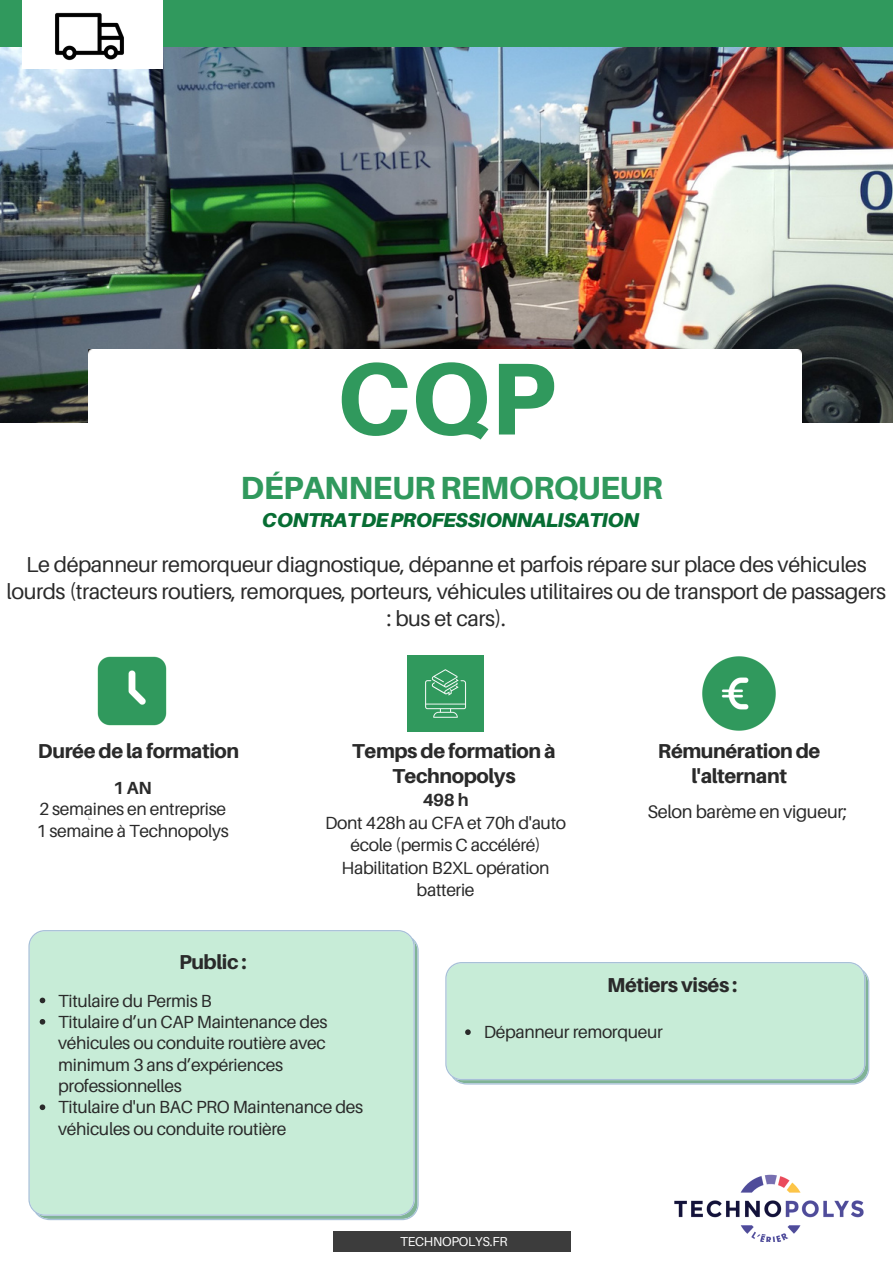
<style>
.page{position:relative;width:893px;height:1264px;background:#fff}
.page>*{position:absolute;margin:0;border:0;box-sizing:border-box;transform-origin:0 0}
.t1{font:800 102.3px "Aileron";color:#30995d}
.t2{font:800 32.1px "Aileron";letter-spacing:-.02em;color:#30995d}
.t3{font:21.6px/27px "Aileron";letter-spacing:-.02em;color:#2a2a2a;text-align:center}
.t4{font:800 20.1px/24.8px "Aileron";letter-spacing:-.02em;color:#2a2a2a;text-align:center}
.t5{font:italic 900 20.1px "Aileron";letter-spacing:-.02em;color:#076d33}
.t6{font:18.15px "Aileron";letter-spacing:-.02em;color:#2a2a2a}
.t7{font:17.55px/21.3px "Aileron";letter-spacing:-.02em;color:#2a2a2a}
.t8{font:700 17.55px "Aileron";letter-spacing:-.02em;color:#2a2a2a}
.t9{font:12.9px "Aileron";letter-spacing:-.02em;color:#fff}
</style>
<div class="page">
<div style="left:0;top:0;width:892px;height:59px;background:#30995d"></div>
<img style="left:0;top:47px;width:892px;height:376px">
<div style="left:334px;top:1231px;width:236px;height:20px;background:#3c3c3c"></div>
<img style="left:88px;top:350px;width:713px;height:469px">
<div style="left:23px;top:0;width:139px;height:69px;background:#fff"></div>
<img style="left:674px;top:1174px;width:190px;height:67px">
<div style="left:28px;top:930px;width:390px;height:290px;background:#c7ecd7"></div>
<svg style="left:445px;top:962px;width:424px;height:122px;background:#c4e9d5"></svg>
<img style="left:92px;top:650px;width:81px;height:81px">
<img style="left:408px;top:656px;width:75px;height:75px">
<img style="left:697px;top:652px;width:83px;height:83px">
<img style="left:49px;top:12px;width:80px;height:49px">
<svg style="left:40px;top:997px;width:5px;height:6px"></svg>
<svg style="left:40px;top:1018px;width:5px;height:6px"></svg>
<svg style="left:40px;top:1104px;width:5px;height:6px"></svg>
<svg style="left:465px;top:1029px;width:5px;height:5px"></svg>
<h1 class="t1" style="left:336px;top:335px;width:220px">CQP</h1>
<h2 class="t2" style="left:240px;top:467px;width:424px">DÉPANNEUR REMORQUEUR</h2>
<p class="t5" style="left:262px;top:507px;width:379px">CONTRATDEPROFESSIONNALISATION</p>
<p class="t3" style="left:6px;top:551px;width:881px">Le dépanneur remorqueur diagnostique, dépanne et parfois répare sur place des véhicules lourds (tracteurs routiers, remorques, porteurs, véhicules utilitaires ou de transport de passagers : bus et cars).</p>
<p class="t4" style="left:38px;top:738px;width:203px">Durée de la formation</p>
<p class="t4" style="left:352px;top:738px;width:205px">Temps de formation à<br>Technopolys</p>
<p class="t4" style="left:658px;top:738px;width:164px">Rémunération de l'alternant</p>
<p class="t8" style="left:113px;top:776px;width:40px">1AN</p>
<p class="t7" style="left:36px;top:798px;width:194px">2 semaines en entreprise<br>1 semaine à Technopolys</p>
<p class="t6" style="left:647px;top:800px;width:201px">Selon barème en vigueur;</p>
<p class="t8" style="left:422px;top:789px;width:47px">498 h</p>
<p class="t7" style="left:325px;top:810px;width:242px;line-height:22.5px;text-align:center">Dont 428h au CFA et 70h d'auto école (permis C accéléré)<br>Habilitation B2XL opération batterie</p>
<p class="t4" style="left:179px;top:948px;width:69px">Public :</p>
<p class="t7" style="left:58px;top:989px;width:306px">Titulaire du Permis B<br>Titulaire d’un CAP Maintenance des véhicules ou conduite routière avec minimum 3 ans d’expériences professionnelles<br>Titulaire d'un BAC PRO Maintenance des véhicules ou conduite routière</p>
<p class="t4" style="left:607px;top:972px;width:132px">Métiers visés :</p>
<p class="t7" style="left:483px;top:1021px;width:181px">Dépanneur remorqueur</p>
<p class="t9" style="left:400px;top:1233px;width:109px">TECHNOPOLYS.FR</p>
</div>
